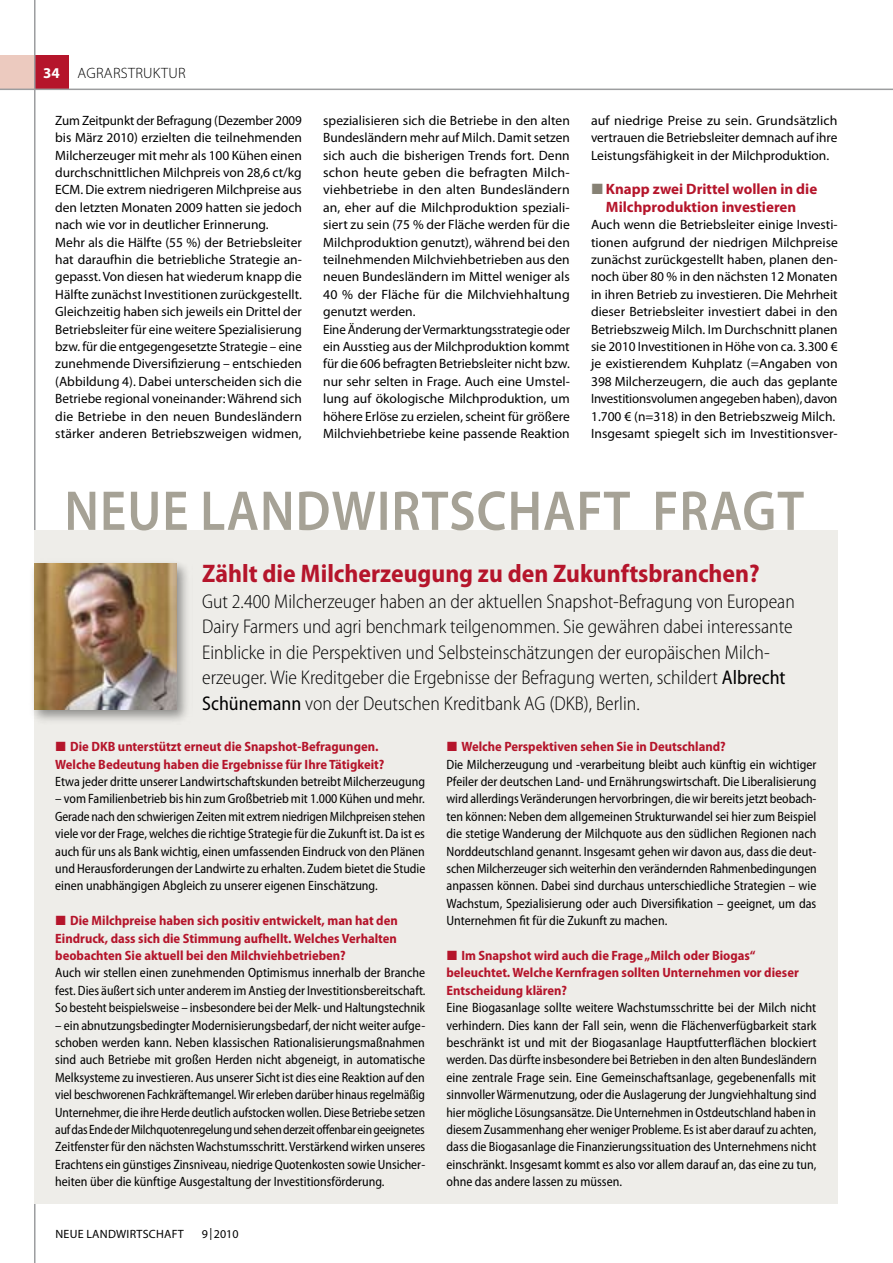
<style>
.page{position:relative;width:893px;height:1263px;background:#fff}
.page>*{position:absolute;margin:0;border:0;box-sizing:border-box;transform-origin:0 0}
.t1{font:700 semi-condensed 25.5px "Myriad Pro";color:#b5152b}
.t2{font:300 semi-condensed 19.95px/25.5px "Myriad Pro";color:#000}
.t3{font:700 15px/17.4px "Myriad Pro";color:#b5152b;text-align:center}
.t4{font:300 15px "Myriad Pro";letter-spacing:.02em;color:#000}
.t5{font:semi-condensed 13.5px/17.4px "Myriad Pro";color:#000;text-align:justify}
.t6{font:13.5px/17.4px "Myriad Pro";color:#000}
.t7{font:13.5px/17.4px "Myriad Pro";color:#000;scale:.96 1}
.t8{font:semi-condensed 13.5px/17.4px "Myriad Pro";color:#000;text-align:justify;scale:.96 1}
.t9{font:700 semi-condensed 13.5px/17.4px "Myriad Pro";color:#b5152b}
.t10{font:12px "Myriad Pro";letter-spacing:.02em;color:#000}
.s1{font-weight:700;color:#fff}
.s2{color:#868174}
.s3{font-weight:400}
.s4{color:#b5152b}
.s5{font-weight:700;color:#b5152b}
</style>
<div class="page">
<div style="left:34px;top:55px;width:35px;height:35px;background:#b5152b"></div>
<hr style="left:34px;top:0;width:2px;height:1263px;background:#9c9d9f">
<div style="left:0;top:55px;width:34px;height:35px;background:#eccabf"></div>
<div style="left:34px;top:530px;width:804px;height:673px;background:#eeede9"></div>
<div style="left:28px;top:558px;width:164px;height:166px;background:#000;opacity:.4"></div>
<img style="left:34px;top:564px;width:143px;height:146px">
<svg style="left:68px;top:491px;width:736px;height:39px"></svg>
<hr style="left:0;top:89px;width:893px;height:1px;background:#9c9d9f">
<p class="t4" style="left:43px;top:64px;width:144px"><span class="s1">34</span> AGRARSTRUKTUR</p>
<p class="t7" style="left:55px;top:111px;width:258px">Zum Zeitpunkt der Befragung (Dezember 2009 bis März 2010) erzielten die teilnehmenden Milcherzeuger mit mehr als 100 Kühen einen durchschnittlichen Milchpreis von 28,6 ct/kg ECM. Die extrem niedrigeren Milchpreise aus den letzten Monaten 2009 hatten sie jedoch nach wie vor in deutlicher Erinnerung.<br>Mehr als die Hälfte (55 %) der Betriebsleiter hat daraufhin die betriebliche Strategie an&shy;gepasst. Von diesen hat wiederum knapp die Hälfte zunächst I nvestitionen zurückgestellt.<br>Gleichzeitig haben sich jeweils ein Drittel der Betriebsleiter für eine weitere Spezialisierung bzw. für die entgegengesetzte Strategie – eine zunehmende Diversifizierung – entschieden (Abbildung 4). Dabei unterscheiden sich die Betriebe regional voneinander: Während sich die Betriebe in den neuen Bundesländern stärker anderen Betriebszweigen widmen,</p>
<p class="t6" style="left:323px;top:111px;width:248px">spezialisieren sich die Betriebe in den alten Bundesländern mehr auf Milch. Damit setzen sich auch die bisherigen Trends fort. Denn schon heute geben die befragten Milch&shy;viehbetriebe in den alten Bundesländern an, eher auf die Milchproduktion speziali&shy;siert zu sein (75 % der Fläche werden für die Milchproduktion genutzt), während bei den teilnehmenden Milchviehbetrieben aus den neuen Bundesländern im Mittel weniger als 40 % der Fläche für die Milchviehhaltung genutzt werden.<br>Eine Änderung der Vermarktungsstrategie oder ein Ausstieg aus der Milchproduktion kommt für die 606 befragten Betriebsleiter nicht bzw. nur sehr selten in Frage. Auch eine Umstel&shy;lung auf ökologische Milchproduktion, um höhere Erlöse zu erzielen, scheint für größere Milchviehbetriebe keine passende Reaktion</p>
<p class="t6" style="left:591px;top:111px;width:248px;text-align:justify">auf niedrige Preise zu sein. Grundsätzlich vertrauen die Betriebsleiter demnach auf ihre Leistungsfähigkeit in der Milchproduktion.</p>
<p class="t3" style="left:591px;top:180px;width:228px"><span class="s2">◼</span> Knapp zwei Drittel wollen in die<br>Milchproduktion investieren</p>
<p class="t6" style="left:591px;top:216px;width:248px">Auch wenn die Betriebsleiter einige I nvesti&shy;tionen aufgrund der niedrigen Milchpreise zunächst zurückgestellt haben, planen den&shy;noch über 80 % in den nächsten 12 Monaten in ihren Betrieb zu investieren. Die Mehrheit dieser Betriebsleiter investiert dabei in den Betriebszweig Milch. I m Durchschnitt planen sie 2010 I nvestitionen in Höhe von ca. 3.300 € je existierendem Kuhplatz (=Angaben von 398 Milcherzeugern, die auch das geplante I nvestitionsvolumen angegeben haben), davon 1.700 € (n=318) in den Betriebszweig Milch.<br>I nsgesamt spiegelt sich im I nvestitionsver-</p>
<h1 class="t1" style="left:202px;top:559px;width:559px">Zählt die Milcherzeugung zu den Zukunftsbranchen?</h1>
<p class="t2" style="left:202px;top:589px;width:594px">Gut 2.400 Milcherzeuger haben an der aktuellen Snapshot-Befragung von European Dairy Farmers und agri benchmark teilgenommen. Sie gewähren dabei interessante Einblicke in die Perspektiven und Selbsteinschätzungen der euro-päi-schen Milch&shy;erzeuger. Wie Kreditgeber die Ergebnisse der Befragung werten, schildert <span class="s3">Albrecht Schünemann</span> von der Deutschen Kreditbank AG (DKB), Berlin.</p>
<p class="t9" style="left:55px;top:738px;width:331px">◼ Die DKB unterstützt erneut die Snapshot-Befragungen.<br>Welche Bedeutung haben die Ergebnisse für Ihre Tätigkeit?</p>
<p class="t5" style="left:55px;top:773px;width:371px">Etwa jeder dritte unserer Landwirtschaftskunden betreibt Milcherzeugung</p>
<p class="t5" style="left:55px;top:790px;width:372px">– vom Familienbetrieb bis hin zum Großbetrieb mit 1.000 Kühen und mehr.<br>Gerade nach den schwierigen Zeiten mit extrem niedrigen Milchpreisen stehen viele vor der Frage, welches die richtige Strategie für die Zukunft ist. Da ist es auch für uns als Bank wichtig, einen umfassenden Eindruck von den Plänen und Herausforderungen der Landwirte zu erhalten. Zudem bietet die Studie einen unabhängigen Abgleich zu unserer eigenen Einschätzung.</p>
<p class="t9" style="left:55px;top:912px;width:344px;text-align:justify">◼ Die Milchpreise haben sich positiv entwickelt, man hat den Eindruck, dass sich die Stimmung aufhellt. Welches Verhalten beobachten Sie aktuell bei den Milchviehbetrieben?</p>
<p class="t5" style="left:55px;top:964px;width:372px">Auch wir stellen einen zunehmenden Optimismus innerhalb der Branche fest. Dies äußert sich unter anderem im Anstieg der Investitionsbereitschaft.<br>So besteht beispielsweise – insbesondere bei der Melk- und Haltungstechnik</p>
<p class="t8" style="left:55px;top:1016px;width:387px">– ein abnutzungsbedingter Modernisierungsbedarf, der nicht weiter aufge&shy;schoben werden kann. Neben klassischen Rationalisierungsmaßnahmen sind auch Betriebe mit großen Herden nicht abgeneigt, in automatische Melksysteme zu investieren. Aus unserer Sicht ist dies eine Reaktion auf den viel beschworenen Fachkräftemangel. Wir erleben darüber hinaus regelmäßig Unternehmer, die ihre Herde deutlich aufstocken wollen. Diese Betriebe setzen auf das Ende der Milchquotenregelung und sehen derzeit offenbar ein geeignetes Zeitfenster für den nächsten Wachstumsschritt. Verstärkend wirken unseres Erachtens ein günstiges Zinsniveau, niedrige Quotenkosten sowie Unsicher&shy;heiten über die künftige Ausgestaltung der Investitionsförderung.</p>
<p class="t10" style="left:55px;top:1227px;width:130px">Neue Landwirtschaft</p>
<p class="t10" style="left:202px;top:1227px;width:38px">9|2010</p>
<p class="t5" style="left:446px;top:738px;width:372px;text-align:left"><span class="s4">◼</span> <span class="s5">Welche Perspektiven sehen Sie in Deutschland?<br></span>Die Milcherzeugung und -verarbeitung bleibt auch künftig ein wichtiger Pfeiler der deutschen Land- und Ernährungswirtschaft. Die Liberalisierung wird allerdings Veränderungen hervorbringen, die wir bereits jetzt beobach&shy;ten können: Neben dem allgemeinen Strukturwandel sei hier zum Beispiel die stetige Wanderung der Milchquote aus den südlichen Regionen nach Norddeutschland genannt. Insgesamt gehen wir davon aus, dass die deut&shy;schen Milcherzeuger sich weiterhin den verändernden Rahmenbedingungen anpassen können. Dabei sind durchaus unterschiedliche Strategien – wie Wachstum, Spezialisierung oder auch Diversifikation – geeignet, um das Unternehmen fit für die Zukunft zu machen.</p>
<p class="t9" style="left:446px;top:947px;width:354px">◼ Im Snapshot wird auch die Frage „Milch oder Biogas“ beleuchtet. Welche Kernfragen sollten Unternehmen vor dieser<br>Entscheidung klären?</p>
<p class="t5" style="left:446px;top:999px;width:372px">Eine Biogasanlage sollte weitere Wachstumsschritte bei der Milch nicht verhindern. Dies kann der Fall sein, wenn die Flächenverfügbarkeit stark beschränkt ist und mit der Biogasanlage Hauptfutterflächen blockiert werden. Das dürfte insbesondere bei Betrieben in den alten Bundesländern eine zentrale Frage sein. Eine Gemeinschaftsanlage, gegebenenfalls mit sinnvoller Wärmenutzung, oder die Auslagerung der Jungviehhaltung sind hier mögliche Lösungsansätze. Die Unternehmen in Ostdeutschland haben in diesem Zusammenhang eher weniger Probleme. Es ist aber darauf zu achten, dass die Biogasanlage die Finanzierungssituation des Unternehmens nicht einschränkt. Insgesamt kommt es also vor allem darauf an, das eine zu tun, ohne das andere lassen zu müssen.</p>
</div>
